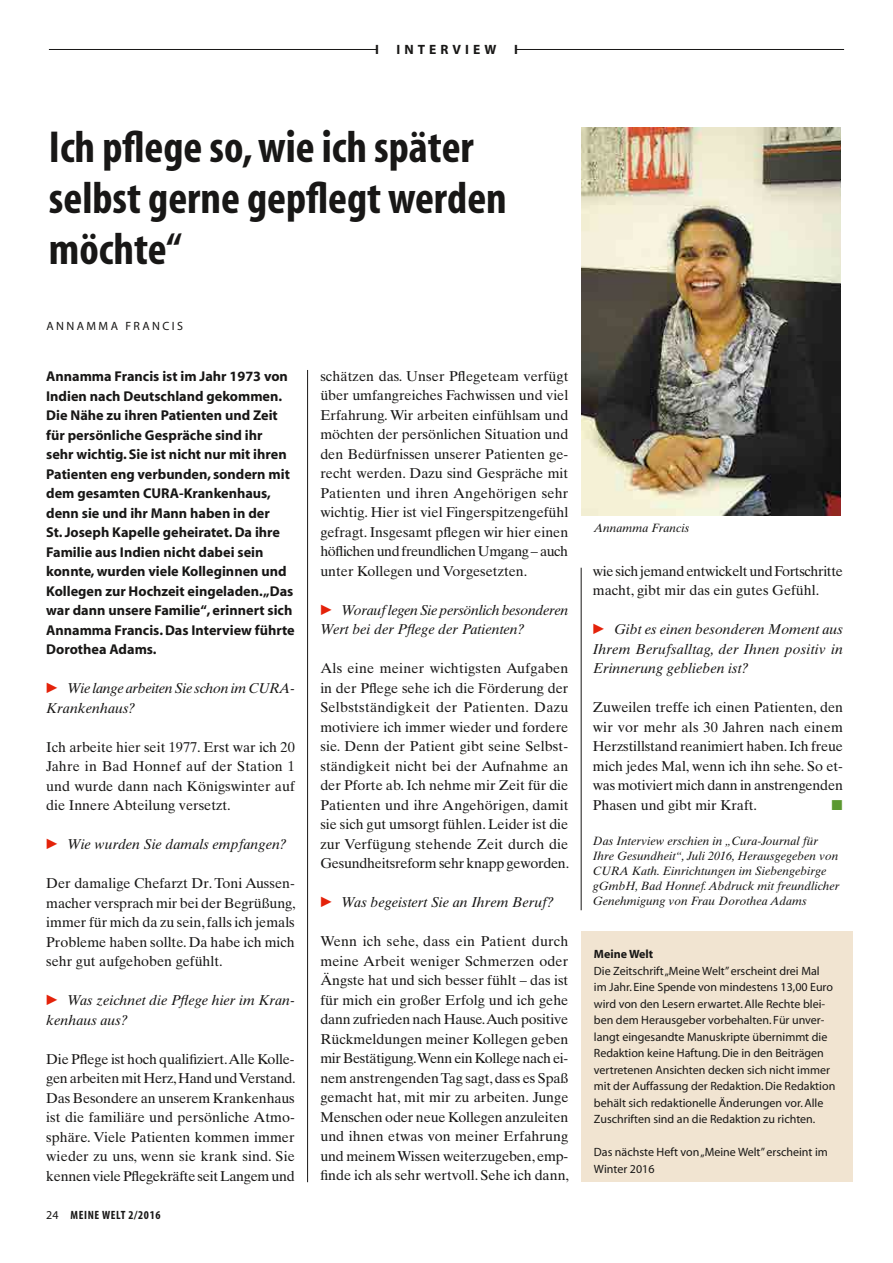
<style>
.page{position:relative;width:893px;height:1263px;background:#fff}
.page>*{position:absolute;margin:0;border:0;box-sizing:border-box;transform-origin:0 0}
.t1{font:700 condensed 45px/51px "Myriad";color:#181716}
.t2{font:14.25px/19.5px "Times Ten";color:#181716;text-align:justify}
.t3{font:700 14.25px/19.5px "Myriad";color:#181716}
.t4{font:italic 14.25px/19.5px "Times Ten";color:#181716}
.t5{font:14.25px/19.5px "Times Ten";letter-spacing:-.025em;color:#181716}
.t6{font:italic 14.25px/19.5px "Times Ten";letter-spacing:-.025em;color:#181716}
.t7{font:italic 14.25px/19.5px "Times Ten";letter-spacing:-.02em;color:#181716}
.t8{font:14.25px "Mathematical Pi Six";color:#5b9830}
.t9{font:700 13.5px "Myriad";letter-spacing:.3em;color:#181716}
.t10{font:12px/16.5px "Myriad";color:#181716}
.t11{font:italic 12px/15px "Times Ten";color:#181716}
.t12{font:700 condensed 12px "Myriad";letter-spacing:.05em;color:#181716}
.t13{font:12px "Myriad";letter-spacing:.2em;color:#181716}
.t14{font:700 12px "Myriad";color:#181716}
.s1{font-family:"Mathematical Pi Six";font-style:normal;color:#e4220a}
.s2{font-weight:400;font-stretch:normal}
</style>
<div class="page">
<hr style="left:49px;top:49px;width:795px;height:1px;background:#181716">
<div style="left:377px;top:37px;width:139px;height:18px;background:#fff"></div>
<hr style="left:307px;top:370px;width:1px;height:812px;background:#181716">
<hr style="left:581px;top:568px;width:1px;height:342px;background:#181716">
<div style="left:581px;top:931px;width:272px;height:251px;background:#f1e4d1"></div>
<img style="left:581px;top:128px;width:260px;height:387px">
<p class="t9" style="left:375px;top:43px;width:5px">I</p>
<p class="t9" style="left:397px;top:43px;width:101px">INTERVIEW</p>
<p class="t9" style="left:514px;top:43px;width:5px">I</p>
<h1 class="t1" style="left:49px;top:123px;width:459px">Ich pflege so, wie ich später selbst gerne gepflegt werden möchte“</h1>
<p class="t13" style="left:47px;top:320px;width:138px">ANNAMMA FRANCIS</p>
<p class="t3" style="left:46px;top:367px;width:250px">Annamma Francis ist im Jahr 1973 von Indien nach Deutschland gekommen.<br>Die Nähe zu ihren Patienten und Zeit für persönliche Gespräche sind ihr<br>sehr wichtig. Sie ist nicht nur mit ihren Patienten eng verbunden, sondern mit dem gesamten CURA-Krankenhaus, denn sie und ihr Mann haben in der<br>St. Joseph Kapelle geheiratet. Da ihre Familie aus Indien nicht dabei sein konnte, wurden viele Kolleginnen und Kollegen zur Hochzeit eingeladen. „Das war dann unsere Familie“, erinnert sich Annamma Francis. Das Interview führte Dorothea Adams.</p>
<p class="t7" style="left:46px;top:678px;width:250px"><span class="s1">C</span> Wie lange arbeiten Sie schon im CURA-<br>Krankenhaus?</p>
<p class="t2" style="left:46px;top:737px;width:250px">Ich arbeite hier seit 1977. Erst war ich 20<br>Jahre in Bad Honnef auf der Station 1 und wurde dann nach Königswinter auf die Innere Abteilung versetzt.</p>
<p class="t4" style="left:46px;top:834px;width:242px"><span class="s1">C</span> Wie wurden Sie damals empfangen?</p>
<p class="t2" style="left:46px;top:873px;width:251px">Der damalige Chefarzt Dr. Toni Aussen&shy;macher versprach mir bei der Begrüßung, immer für mich da zu sein, falls ich jemals Probleme haben sollte. Da habe ich mich sehr gut aufgehoben gefühlt.</p>
<p class="t4" style="left:46px;top:990px;width:250px"><span class="s1">C</span> Was zeichnet die Pflege hier im Kran&shy;kenhaus aus?</p>
<p class="t2" style="left:46px;top:1049px;width:251px">Die Pflege ist hoch qualifiziert. Alle Kolle&shy;gen arbeiten mit Herz, Hand und Verstand.<br>Das Besondere an unserem Krankenhaus ist die familiäre und persönliche Atmo&shy;sphäre. Viele Patienten kommen immer wieder zu uns, wenn sie krank sind. Sie kennen viele Pflegekräfte seit Langem und</p>
<p class="t12" style="left:46px;top:1209px;width:116px"><span class="s2">24</span> MEINE WELT 2/2016</p>
<p class="t2" style="left:320px;top:366px;width:250px">schätzen das. Unser Pflegeteam verfügt über umfangreiches Fachwissen und viel Erfahrung. Wir arbeiten einfühlsam und möchten der persönlichen Situation und den Bedürfnissen unserer Patienten ge&shy;recht werden. Dazu sind Gespräche mit Patienten und ihren Angehörigen sehr wichtig. Hier ist viel Fingerspitzengefühl gefragt. Insgesamt pflegen wir hier einen höflichen und freundlichen Umgang – auch unter Kollegen und Vorgesetzten.</p>
<p class="t6" style="left:320px;top:600px;width:249px"><span class="s1">C</span> Worauf legen Sie persönlich besonderen<br>Wert bei der Pflege der Patienten?</p>
<p class="t2" style="left:320px;top:659px;width:250px">Als eine meiner wichtigsten Aufgaben in der Pflege sehe ich die Förderung der Selbstständigkeit der Patienten. Dazu motiviere ich immer wieder und fordere sie. Denn der Patient gibt seine Selbst&shy;ständigkeit nicht bei der Aufnahme an der Pforte ab. Ich nehme mir Zeit für die Patienten und ihre Angehörigen, damit sie sich gut umsorgt fühlen. Leider ist die zur Verfügung stehende Zeit durch die Gesundheitsreform sehr knapp geworden.</p>
<p class="t4" style="left:320px;top:893px;width:235px"><span class="s1">C</span> Was begeistert Sie an Ihrem Beruf?</p>
<p class="t2" style="left:320px;top:932px;width:250px">Wenn ich sehe, dass ein Patient durch meine Arbeit weniger Schmerzen oder Ängste hat und sich besser fühlt – das ist für mich ein großer Erfolg und ich gehe dann zufrieden nach Hause. Auch positive Rückmeldungen meiner Kollegen geben mir Bestätigung. Wenn ein Kollege nach ei&shy;nem anstrengenden Tag sagt, dass es Spaß gemacht hat, mit mir zu arbeiten. Junge Menschen oder neue Kollegen anzuleiten und ihnen etwas von meiner Erfahrung und meinem Wissen weiterzugeben, emp&shy;finde ich als sehr wertvoll. Sehe ich dann,</p>
<p class="t11" style="left:594px;top:521px;width:97px">Annamma Francis</p>
<p class="t5" style="left:593px;top:561px;width:252px">wie sich jemand entwickelt und Fortschritte macht, gibt mir das ein gutes Gefühl.</p>
<p class="t4" style="left:593px;top:619px;width:252px;text-align:justify"><span class="s1">C</span> Gibt es einen besonderen Moment aus Ihrem Berufsalltag, der Ihnen positiv in Erinnerung geblieben ist?</p>
<p class="t2" style="left:593px;top:697px;width:252px">Zuweilen treffe ich einen Patienten, den wir vor mehr als 30 Jahren nach einem Herzstillstand reanimiert haben. Ich freue mich jedes Mal, wenn ich ihn sehe. So et&shy;was motiviert mich dann in anstrengenden Phasen und gibt mir Kraft.</p>
<p class="t8" style="left:831px;top:799px;width:13px">J</p>
<p class="t11" style="left:593px;top:833px;width:248px">Das Interview erschien in „Cura-Journal für Ihre Gesundheit“, Juli 2016, Herausgegeben von CURA Kath. Einrichtungen im Siebengebirge gGmbH, Bad Honnef. Abdruck mit freundlicher Genehmigung von Frau Dorothea Adams</p>
<p class="t14" style="left:594px;top:948px;width:61px">Meine Welt</p>
<p class="t10" style="left:594px;top:963px;width:243px">Die Zeitschrift „Meine Welt” erscheint drei Mal im Jahr. Eine Spende von mindestens 13,00 Euro wird von den Lesern erwartet. Alle Rechte blei&shy;ben dem Herausgeber vorbehalten. Für unver&shy;langt eingesandte Manuskripte übernimmt die Redaktion keine Haftung. Die in den Beiträgen vertretenen Ansichten decken sich nicht immer mit der Auffassung der Redaktion. Die Redaktion behält sich redaktionelle Änderungen vor. Alle Zuschriften sind an die Redaktion zu richten.</p>
<p class="t10" style="left:594px;top:1144px;width:235px">Das nächste Heft von „Meine Welt” erscheint im<br>Winter 2016</p>
</div>
